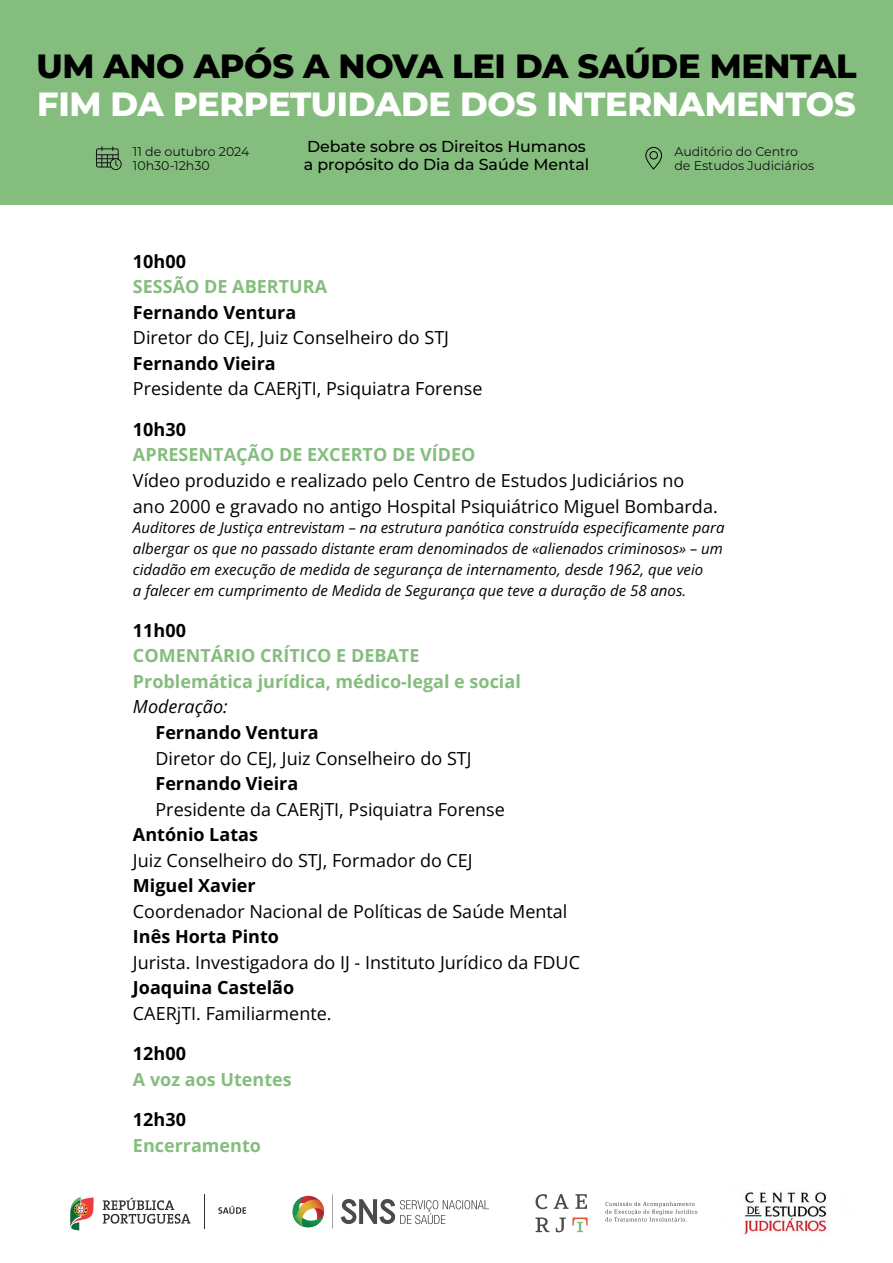
<style>
.page{position:relative;width:893px;height:1263px;background:#fff}
.page>*{position:absolute;margin:0;border:0;box-sizing:border-box;transform-origin:0 0}
.t1{font:800 33.6px "Montserrat";letter-spacing:-.01em;color:#fff}
.t2{font:800 33.6px "Montserrat";letter-spacing:-.01em;color:#000001}
.t3{font:18px/25.5px "Open Sans";color:#000001}
.t4{font:700 18px "Open Sans";color:#000001}
.t5{font:700 18px/25.5px "Open Sans";color:#85bd7e}
.t6{font:italic 18px "Open Sans";color:#000001}
.t7{font:500 15.9px/18.6px "Montserrat";color:#000001}
.t8{font:italic 15px/21px "Open Sans";color:#000001}
.t9{font:12.6px/14.4px "Montserrat";color:#101315}
</style>
<div class="page">
<div style="left:0;top:0;width:893px;height:204px;background:#85bd7e"></div>
<img style="left:744px;top:1192px;width:83px;height:43px">
<svg style="left:605px;top:1202px;width:92px;height:20px"></svg>
<svg style="left:535px;top:1194px;width:12px;height:15px"></svg>
<svg style="left:553px;top:1194px;width:15px;height:15px"></svg>
<svg style="left:575px;top:1194px;width:12px;height:15px"></svg>
<svg style="left:535px;top:1217px;width:14px;height:15px"></svg>
<svg style="left:572px;top:1217px;width:16px;height:15px"></svg>
<svg style="left:556px;top:1217px;width:10px;height:15px"></svg>
<svg style="left:292px;top:1196px;width:32px;height:31px"></svg>
<svg style="left:332px;top:1194px;width:157px;height:34px"></svg>
<svg style="left:70px;top:1197px;width:24px;height:33px"></svg>
<svg style="left:103px;top:1197px;width:88px;height:27px"></svg>
<hr style="left:204px;top:1194px;width:1px;height:34px;background:#2f3336">
<svg style="left:218px;top:1205px;width:28px;height:9px"></svg>
<div style="left:110px;top:158px;width:12px;height:12px;border:1px solid #101315;border-radius:50%"></div>
<svg style="left:96px;top:147px;width:23px;height:20px"></svg>
<svg style="left:645px;top:146px;width:17px;height:24px"></svg>
<h1 class="t2" style="left:36px;top:41px;width:822px">UM ANO APÓS A NOVA LEI DA SAÚDE MENTAL</h1>
<h1 class="t1" style="left:37px;top:80px;width:820px">FIM DA PERPETUIDADE DOS INTERNAMENTOS</h1>
<p class="t7" style="left:304px;top:136px;width:287px">Debate sobre os Direitos Humanos a propósito do Dia da Saúde Mental</p>
<p class="t9" style="left:133px;top:143px;width:118px">11 de outubro 2024<br>10h30-12h30</p>
<p class="t9" style="left:674px;top:143px;width:141px">Auditório do Centro de Estudos Judiciários</p>
<p class="t4" style="left:133px;top:249px;width:55px">10h00</p>
<p class="t5" style="left:133px;top:274px;width:196px">SESSÃO DE ABERTURA</p>
<p class="t4" style="left:133px;top:300px;width:165px">Fernando Ventura</p>
<p class="t3" style="left:133px;top:325px;width:318px">Diretor do CEJ, Juiz Conselheiro do STJ</p>
<p class="t4" style="left:133px;top:351px;width:144px">Fernando Vieira</p>
<p class="t3" style="left:133px;top:376px;width:351px">Presidente da CAERjTI, Psiquiatra Forense</p>
<p class="t4" style="left:133px;top:417px;width:55px">10h30</p>
<p class="t5" style="left:133px;top:442px;width:344px">APRESENTAÇÃO DE EXCERTO DE VÍDEO</p>
<p class="t3" style="left:133px;top:467px;width:586px">Vídeo produzido e realizado pelo Centro de Estudos Judiciários no ano 2000 e gravado no antigo Hospital Psiquiátrico Miguel Bombarda.</p>
<p class="t8" style="left:133px;top:517px;width:593px">Auditores de Justiça entrevistam – na estrutura panótica construída especificamente para albergar os que no passado distante eram denominados de «alienados criminosos» – um cidadão em execução de medida de segurança de internamento, desde 1962, que veio<br>a falecer em cumprimento de Medida de Segurança que teve a duração de 58 anos.</p>
<p class="t4" style="left:133px;top:618px;width:55px">11h00</p>
<p class="t5" style="left:133px;top:643px;width:389px">COMENTÁRIO CRÍTICO E DEBATE<br>Problemática jurídica, médico-legal e social</p>
<p class="t6" style="left:133px;top:694px;width:96px">Moderação:</p>
<p class="t4" style="left:155px;top:720px;width:165px">Fernando Ventura</p>
<p class="t3" style="left:155px;top:745px;width:318px">Diretor do CEJ, Juiz Conselheiro do STJ</p>
<p class="t4" style="left:155px;top:771px;width:144px">Fernando Vieira</p>
<p class="t3" style="left:155px;top:796px;width:351px">Presidente da CAERjTI, Psiquiatra Forense</p>
<p class="t4" style="left:133px;top:822px;width:127px">António Latas</p>
<p class="t3" style="left:133px;top:847px;width:341px">Juiz Conselheiro do STJ, Formador do CEJ</p>
<p class="t4" style="left:133px;top:873px;width:124px">Miguel Xavier</p>
<p class="t3" style="left:133px;top:898px;width:436px">Coordenador Nacional de Políticas de Saúde Mental</p>
<p class="t4" style="left:133px;top:924px;width:148px">Inês Horta Pinto</p>
<p class="t3" style="left:133px;top:949px;width:449px">Jurista. Investigadora do IJ - Instituto Jurídico da FDUC</p>
<p class="t4" style="left:133px;top:975px;width:163px">Joaquina Castelão</p>
<p class="t3" style="left:133px;top:1000px;width:200px">CAERjTI. Familiarmente.</p>
<p class="t4" style="left:133px;top:1041px;width:55px">12h00</p>
<p class="t5" style="left:133px;top:1066px;width:160px">A voz aos Utentes</p>
<p class="t4" style="left:133px;top:1107px;width:55px">12h30</p>
<p class="t5" style="left:133px;top:1132px;width:130px">Encerramento</p>
</div>
